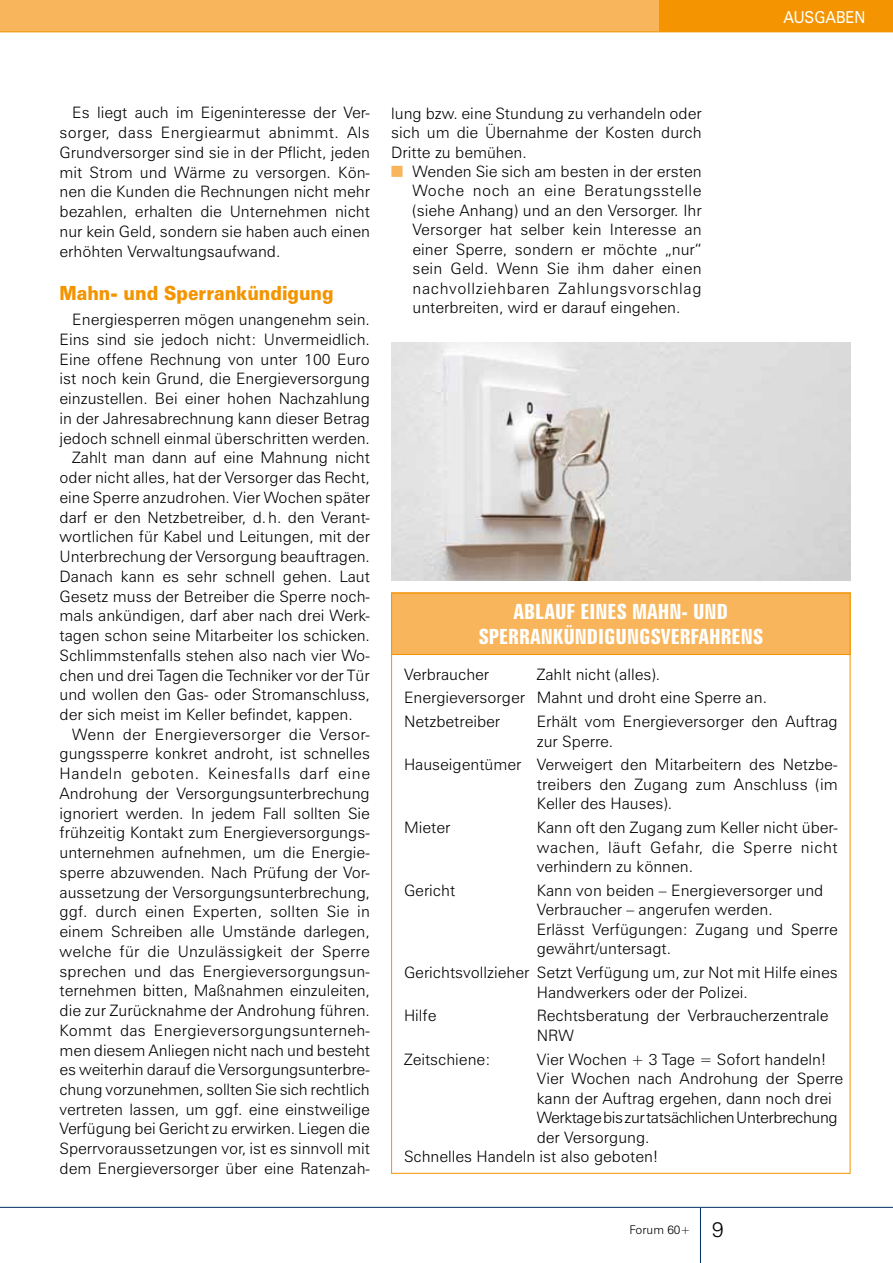
<style>
.page{position:relative;width:893px;height:1263px;background:#fff}
.page>*{position:absolute;margin:0;border:0;box-sizing:border-box;transform-origin:0 0}
.t1{font:700 extra-condensed 21px/25.2px "Zurich BT";color:#fff;text-align:center;scale:1.1 1}
.t2{font:900 19.5px "Zurich BT";color:#f39400;scale:.9 1}
.t3{font:16.5px "Zurich BT";color:#fff;scale:.9 1}
.t4{font:300 15.75px/19.5px "Zurich BT";color:#000;text-align:justify}
.t5{font:300 15.75px "Zurich BT";letter-spacing:-.025em;color:#000}
.t6{font:300 15.75px "Zurich BT";letter-spacing:.04em;color:#000}
.t7{font:300 15.75px "Zurich BT";letter-spacing:.02em;color:#000}
.t8{font:300 12px "Zurich BT";color:#000}
.s1{font-size:21px}
</style>
<div class="page">
<hr style="left:0;top:1207px;width:893px;height:1px;background:#003064">
<hr style="left:700px;top:1208px;width:1px;height:55px;background:#003064">
<div style="left:0;top:0;width:702px;height:32px;background:#f8b55b"></div>
<div style="left:659px;top:0;width:234px;height:32px;background:#f39400"></div>
<hr style="left:0;top:32px;width:893px;height:1px;background:#f39400">
<div style="left:391px;top:593px;width:459px;height:62px;background:#f8b55b"></div>
<img style="left:391px;top:342px;width:459px;height:238px">
<hr style="left:391px;top:654px;width:459px;height:1px;background:#f39400">
<p class="t3" style="left:783px;top:7px;width:80px">AUSGABEN</p>
<p class="t4" style="left:60px;top:103px;width:312px;text-indent:13px">Es liegt auch im Eigeninteresse der Ver&shy;sorger, dass Energiearmut abnimmt. Als Grundversorger sind sie in der Pflicht, jeden mit Strom und Wärme zu versorgen. Kön&shy;nen die Kunden die Rechnungen nicht mehr bezahlen, erhalten die Unternehmen nicht nur kein Geld, sondern sie haben auch einen erhöhten Verwaltungsaufwand.</p>
<p class="t2" style="left:60px;top:282px;width:306px">Mahn- und Sperrankündigung</p>
<p class="t4" style="left:72px;top:310px;width:299px">Energiesperren mögen unangenehm sein.</p>
<p class="t4" style="left:60px;top:329px;width:312px">Eins sind sie jedoch nicht: Unvermeidlich.</p>
<p class="t4" style="left:60px;top:349px;width:312px">Eine offene Rechnung von unter 100 Euro</p>
<p class="t4" style="left:60px;top:369px;width:312px">ist noch kein Grund, die Energieversorgung</p>
<p class="t4" style="left:60px;top:389px;width:312px">einzustellen. Bei einer hohen Nachzahlung</p>
<p class="t4" style="left:60px;top:408px;width:312px">in der Jahresabrechnung kann dieser Betrag</p>
<p class="t4" style="left:60px;top:428px;width:312px">jedoch schnell einmal überschritten werden.</p>
<p class="t4" style="left:72px;top:448px;width:299px">Zahlt man dann auf eine Mahnung nicht</p>
<p class="t4" style="left:60px;top:468px;width:312px">oder nicht alles, hat der Versorger das Recht,</p>
<p class="t4" style="left:60px;top:487px;width:312px">eine Sperre anzudrohen. Vier Wochen später</p>
<p class="t4" style="left:60px;top:507px;width:312px">darf er den Netzbetreiber, d.h. den Verant-</p>
<p class="t4" style="left:60px;top:527px;width:312px">wortlichen für Kabel und Leitungen, mit der</p>
<p class="t4" style="left:60px;top:547px;width:312px">Unterbrechung der Versorgung beauftragen.</p>
<p class="t4" style="left:60px;top:566px;width:312px">Danach kann es sehr schnell gehen. Laut</p>
<p class="t4" style="left:60px;top:586px;width:312px">Gesetz muss der Betreiber die Sperre noch-</p>
<p class="t4" style="left:60px;top:606px;width:312px">mals ankündigen, darf aber nach drei Werk-</p>
<p class="t4" style="left:60px;top:625px;width:312px">tagen schon seine Mitarbeiter los schicken.</p>
<p class="t4" style="left:60px;top:645px;width:312px">Schlimmstenfalls stehen also nach vier Wo-</p>
<p class="t4" style="left:60px;top:665px;width:312px">chen und drei Tagen die Techniker vor der Tür</p>
<p class="t4" style="left:60px;top:685px;width:312px">und wollen den Gas- oder Stromanschluss,</p>
<p class="t4" style="left:60px;top:704px;width:295px">der sich meist im Keller befindet, kappen.</p>
<p class="t7" style="left:72px;top:724px;width:299px">Wenn der Energieversorger die Versor-</p>
<p class="t4" style="left:60px;top:744px;width:312px">gungssperre konkret androht, ist schnelles</p>
<p class="t6" style="left:60px;top:764px;width:312px">Handeln geboten. Keinesfalls darf eine</p>
<p class="t4" style="left:60px;top:783px;width:312px">Androhung der Versorgungsunterbrechung</p>
<p class="t4" style="left:60px;top:803px;width:312px">ignoriert werden. In jedem Fall sollten Sie</p>
<p class="t4" style="left:60px;top:823px;width:312px">frühzeitig Kontakt zum Energieversorgungs-</p>
<p class="t4" style="left:60px;top:843px;width:312px">unternehmen aufnehmen, um die Energie-</p>
<p class="t4" style="left:60px;top:862px;width:312px">sperre abzuwenden. Nach Prüfung der Vor-</p>
<p class="t4" style="left:60px;top:882px;width:312px">aussetzung der Versorgungsunterbrechung,</p>
<p class="t4" style="left:60px;top:902px;width:312px">ggf. durch einen Experten, sollten Sie in</p>
<p class="t4" style="left:60px;top:922px;width:312px">einem Schreiben alle Umstände darlegen,</p>
<p class="t4" style="left:60px;top:941px;width:312px">welche für die Unzulässigkeit der Sperre</p>
<p class="t4" style="left:60px;top:961px;width:312px">sprechen und das Energieversorgungsun-</p>
<p class="t4" style="left:60px;top:981px;width:312px">ternehmen bitten, Maßnahmen einzuleiten,</p>
<p class="t4" style="left:60px;top:1000px;width:312px">die zur Zurücknahme der Androhung führen.</p>
<p class="t4" style="left:60px;top:1020px;width:312px">Kommt das Energieversorgungsunterneh-</p>
<p class="t4" style="left:60px;top:1040px;width:312px">men diesem Anliegen nicht nach und besteht</p>
<p class="t4" style="left:60px;top:1060px;width:312px">es weiterhin darauf die Versorgungsunterbre-</p>
<p class="t4" style="left:60px;top:1079px;width:312px">chung vorzunehmen, sollten Sie sich rechtlich</p>
<p class="t4" style="left:60px;top:1099px;width:312px">vertreten lassen, um ggf. eine einstweilige</p>
<p class="t4" style="left:60px;top:1119px;width:312px">Verfügung bei Gericht zu erwirken. Liegen die</p>
<p class="t4" style="left:60px;top:1139px;width:312px">Sperrvoraussetzungen vor, ist es sinnvoll mit</p>
<p class="t4" style="left:60px;top:1158px;width:312px">dem Energieversorger über eine Ratenzah-</p>
<p class="t4" style="left:391px;top:103px;width:312px">lung bzw. eine Stundung zu verhandeln oder sich um die Übernahme der Kosten durch Dritte zu bemühen.</p>
<p class="t4" style="left:412px;top:161px;width:291px">Wenden Sie sich am besten in der ersten Woche noch an eine Beratungsstelle (siehe Anhang) und an den Versorger. Ihr Versorger hat selber kein Interesse an einer Sperre, sondern er möchte „nur“ sein Geld. Wenn Sie ihm daher einen nachvollziehbaren Zahlungsvorschlag unterbreiten, wird er darauf eingehen.</p>
<h1 class="t1" style="left:478px;top:599px;width:261px">ABLAUF EINES MAHN- UND<br>SPERRANKÜNDIGUNGSVERFAHRENS</h1>
<p class="t4" style="left:404px;top:662px;width:364px;line-height:23.7px;text-align:left;text-indent:133px">Zahlt nicht (alles).<br>Energieversorger Mahnt und droht eine Sperre an.<br>Netzbetreiber</p>
<p class="t4" style="left:404px;top:664px;width:87px">Verbraucher</p>
<p class="t4" style="left:537px;top:712px;width:302px">Erhält vom Energieversorger den Auftrag zur Sperre.</p>
<p class="t4" style="left:537px;top:755px;width:302px;text-indent:-133px">Hauseigentümer Verweigert den Mitarbeitern des Netzbe&shy;treibers den Zugang zum Anschluss (im Keller des Hauses).</p>
<p class="t4" style="left:404px;top:818px;width:48px">Mieter</p>
<p class="t4" style="left:537px;top:818px;width:302px">Kann oft den Zugang zum Keller nicht über&shy;wachen, läuft Gefahr, die Sperre nicht verhindern zu können.</p>
<p class="t4" style="left:404px;top:880px;width:53px">Gericht</p>
<p class="t4" style="left:537px;top:880px;width:302px;text-align:left">Kann von beiden – Energieversorger und Verbraucher – angerufen werden.<br>Erlässt Verfügungen: Zugang und Sperre gewährt/untersagt.</p>
<p class="t4" style="left:537px;top:963px;width:302px;text-indent:-133px">Gerichtsvollzieher Setzt Verfügung um, zur Not mit Hilfe eines<br>Handwerkers oder der Polizei.</p>
<p class="t4" style="left:404px;top:1006px;width:34px">Hilfe</p>
<p class="t4" style="left:537px;top:1006px;width:293px">Rechtsberatung der Verbraucherzentrale<br>NRW</p>
<p class="t4" style="left:404px;top:1049px;width:88px">Zeitschiene:</p>
<p class="t4" style="left:537px;top:1049px;width:291px">Vier Wochen + 3 Tage = Sofort handeln!</p>
<p class="t4" style="left:537px;top:1069px;width:308px">Vier Wochen nach Androhung der Sperre</p>
<p class="t4" style="left:537px;top:1088px;width:296px">kann der Auftrag ergehen, dann noch drei</p>
<p class="t5" style="left:537px;top:1108px;width:302px">Werktage bis zur tatsächlichen Unterbrechung</p>
<p class="t4" style="left:537px;top:1127px;width:114px">der Versorgung.</p>
<p class="t4" style="left:404px;top:1147px;width:256px">Schnelles Handeln ist also geboten!</p>
<p class="t8" style="left:630px;top:1222px;width:96px">Forum 60+ <span class="s1">9</span></p>
</div>
